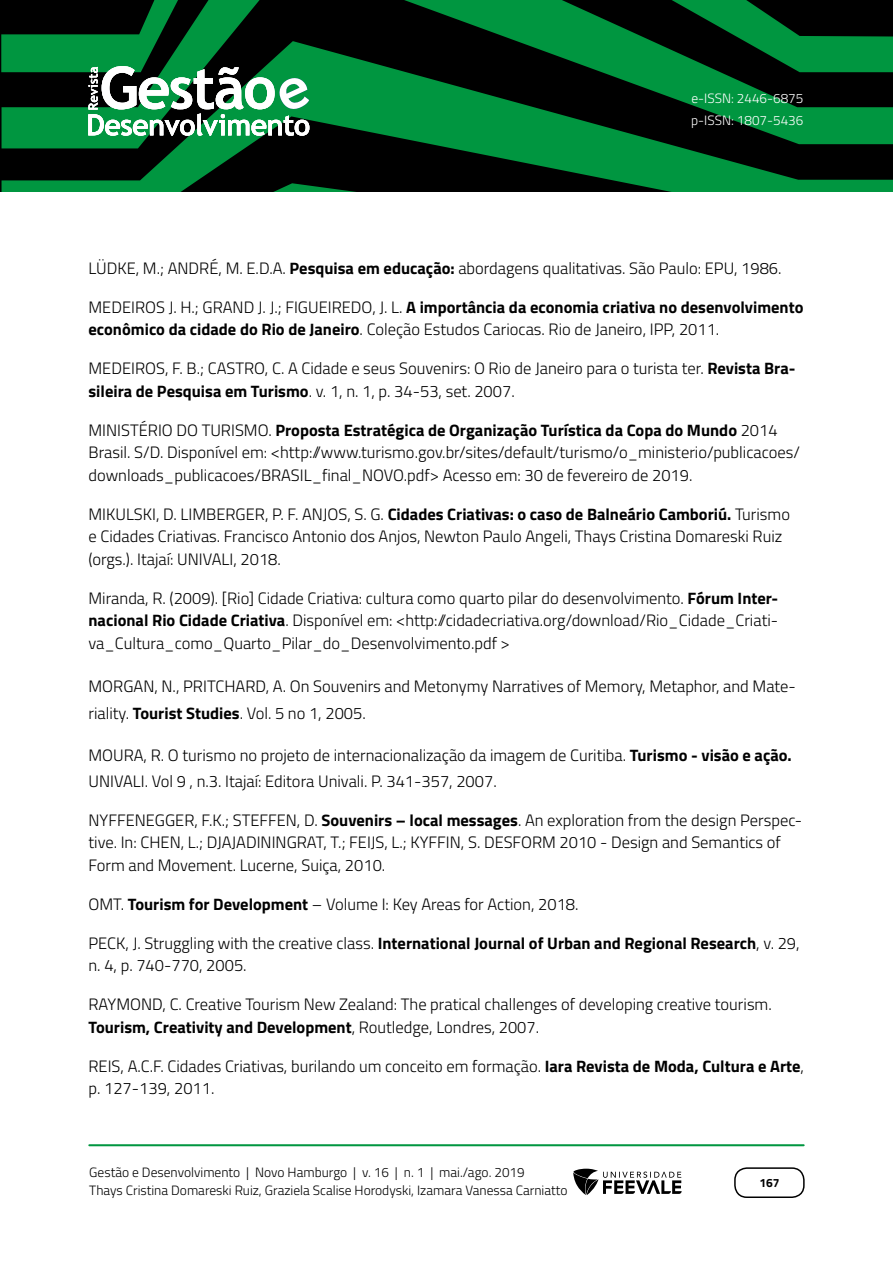
<style>
.page{position:relative;width:893px;height:1263px;background:#fff}
.page>*{position:absolute;margin:0;border:0;box-sizing:border-box;transform-origin:0 0}
.Referências{font:300 16.5px/22.5px "Titillium Web";color:#000}
.t1{font:300 13.5px "Titillium Web";color:#000}
.t2{font:300 13.5px/22.5px "Titillium Web";color:#fff}
.t3{font:700 12px "Titillium Web";color:#000}
.s1{font-weight:700}
</style>
<div class="page">
<svg style="left:2px;top:0;width:891px;height:41px;background:#003516"></svg>
<svg style="left:2px;top:41px;width:891px;height:142px;background:#004a1f"></svg>
<svg style="left:2px;top:183px;width:891px;height:9px;background:#004f21"></svg>
<hr style="left:89px;top:1144px;width:715px;height:2px;background:#009640">
<div style="left:734px;top:1167px;width:71px;height:31px;border:2px solid #000;border-radius:12px"></div>
<svg style="left:573px;top:1169px;width:109px;height:26px"></svg>
<svg style="left:88px;top:66px;width:221px;height:70px"></svg>
<p class="t2" style="left:691px;top:86px;width:114px">e-ISSN: 2446-6875 p-ISSN: 1807-5436</p>
<p class="Referências" style="left:88px;top:256px;width:695px">LÜ DKE, M.; ANDRÉ, M. E.D.A. <span class="s1">Pesquisa em educação:</span> abordagens qualitativas. São Paulo: EPU, 1986.</p>
<p class="Referências" style="left:88px;top:295px;width:716px">MEDEIROS J. H.; GRAND J. J.; FIGUEIREDO, J. L. <span class="s1">A importância da economia criativa no desenvolvimento econômico da cidade do Rio de Janeiro</span>. Coleção Estudos Cariocas. Rio de Janeiro, IPP, 2011.</p>
<p class="Referências" style="left:88px;top:356px;width:708px">MEDEIROS, F. B.; CASTRO, C. A Cidade e seus Souvenirs: O Rio de Janeiro para o turista ter. <span class="s1">Revista Bra&shy;sileira de Pesquisa em Turismo</span>. v. 1, n. 1, p. 34-53, set. 2007.</p>
<p class="Referências" style="left:88px;top:418px;width:713px">MINISTÉRIO DO TURISMO. <span class="s1">Proposta Estratégica de Organização Turística da Copa do Mundo</span> 2014<br>Brasil. S/D. Disponível em: &lt;http://www.turismo.gov.br/sites/default/turismo/o_ministerio/publicacoes/ downloads_publicacoes/BRASIL_final_NOVO.pdf&gt; Acesso em: 30 de fevereiro de 2019.</p>
<p class="Referências" style="left:88px;top:502px;width:703px">MIKULSKI, D. LIMBERGER, P. F. ANJOS, S. G. <span class="s1">Cidades Criativas: o caso de Balneário Camboriú.</span> Turismo e Cidades Criativas. Francisco Antonio dos Anjos, Newton Paulo Angeli, Thays Cristina Domareski Ruiz (orgs.). Itajaí: UNIVALI, 2018.</p>
<p class="Referências" style="left:88px;top:586px;width:691px;text-align:justify">Miranda, R. (2009). [Rio] Cidade Criativa: cultura como quarto pilar do desenvolvimento. <span class="s1">Fórum Inter&shy;nacional Rio Cidade Criativa</span>. Disponível em: &lt;http://cidadecriativa.org/download/Rio_Cidade_Criati&shy;va_Cultura_como_Quarto_Pilar_do_Desenvolvimento.pdf &gt;</p>
<p class="Referências" style="left:88px;top:672px;width:709px;line-height:27px">MORGAN, N., PRITCHARD, A. On Souvenirs and Metonymy Narratives of Memory, Metaphor, and Mate&shy;riality. <span class="s1">Tourist Studies</span>. Vol. 5 no 1, 2005.</p>
<p class="Referências" style="left:88px;top:742px;width:705px;line-height:25.5px">MOURA, R. O turismo no projeto de internacionalização da imagem de Curitiba. <span class="s1">Turismo - visão e ação.<br></span>UNIVALI. Vol 9 , n.3. Itajaí: Editora Univali. P. 341-357, 2007.</p>
<p class="Referências" style="left:88px;top:808px;width:715px">NYFFENEGGER, F.K.; STEFFEN, D. <span class="s1">Souvenirs – local messages</span>. An exploration from the design Perspec&shy;tive. In: CHEN, L.; DJAJADININGRAT, T.; FEIJS, L.; KYFFIN, S. DESFORM 2010 - Design and Semantics of<br>Form and Movement. Lucerne, Suiça, 2010.</p>
<p class="Referências" style="left:88px;top:892px;width:492px">OMT. <span class="s1">Tourism for Development</span> – Volume I: Key Areas for Action, 2018.</p>
<p class="Referências" style="left:88px;top:931px;width:713px">PECK, J. Struggling with the creative class. <span class="s1">International Journal of Urban and Regional Research</span>, v. 29, n. 4, p. 740-770, 2005.</p>
<p class="Referências" style="left:88px;top:992px;width:685px">RAYMOND, C. Creative Tourism New Zealand: The pratical challenges of developing creative tourism.<br><span class="s1">Tourism, Creativity and Development</span>, Routledge, Londres, 2007.</p>
<p class="Referências" style="left:88px;top:1054px;width:717px">REIS, A.C.F. Cidades Criativas, burilando um conceito em formação. <span class="s1">Iara Revista de Moda, Cultura e Arte</span>, p. 127-139, 2011.</p>
<p class="t1" style="left:89px;top:1162px;width:437px">Gestão e Desenvolvimento | Novo Hamburgo | v. 16 | n. 1 | mai./ago. 2019</p>
<p class="t1" style="left:89px;top:1180px;width:480px">Thays Cristina Domareski Ruiz, Graziela Scalise Horodyski, Izamara Vanessa Carniatto</p>
<p class="t3" style="left:759px;top:1174px;width:22px">167</p>
</div>
